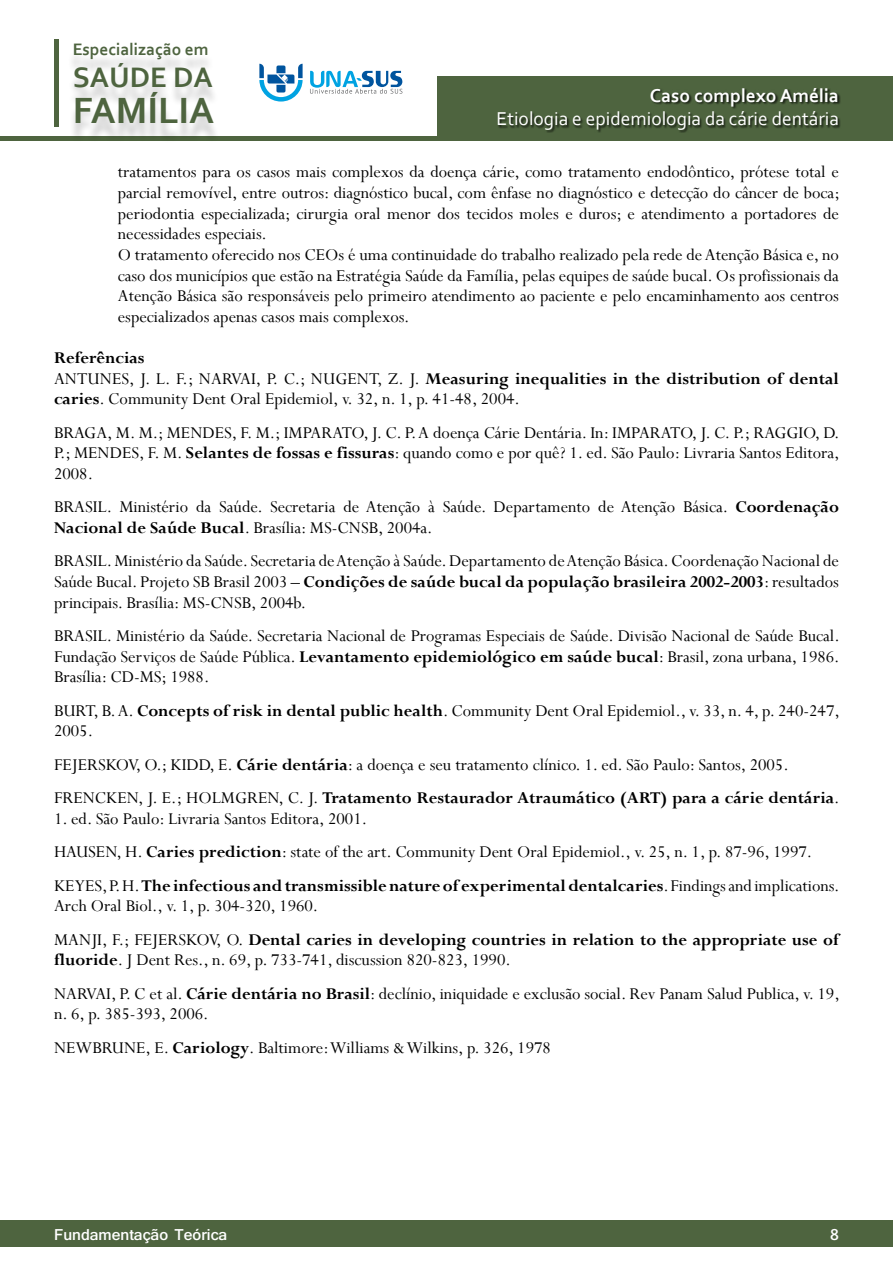
<style>
.page{position:relative;width:893px;height:1263px;background:#fff}
.page>*{position:absolute;margin:0;border:0;box-sizing:border-box;transform-origin:0 0}
.t1{font:700 38.25px "Corbel";color:#4e643f}
.t2{font:700 29.55px "Corbel";color:#4e643f}
.t3{font:19.5px "Corbel";color:#fff}
.t4{font:700 19.5px "Corbel";color:#fff}
.t5{font:18.3px/20.7px "Perpetua";color:#000}
.t6{font:700 18.3px/33.5px "Perpetua";color:#000}
.t7{font:700 17.4px "Corbel";color:#4e643f}
.t8{font:700 16.5px "Shruti";color:#fff}
.s1{font-weight:700}
.s2{font-weight:400}
</style>
<div class="page">
<div style="left:0;top:1220px;width:893px;height:27px;background:#4e643f"></div>
<hr style="left:0;top:136px;width:893px;height:4px;background:#4e643f">
<div style="left:438px;top:77px;width:455px;height:63px;background:#4e643f"></div>
<div style="left:54px;top:39px;width:5px;height:87px;background:#4e643f"></div>
<div style="left:67px;top:49px;width:153px;height:94px;background:#000;opacity:.2"></div>
<div style="left:497px;top:88px;width:344px;height:45px;background:#000;opacity:.75"></div>
<svg style="left:259px;top:64px;width:44px;height:38px"></svg>
<svg style="left:310px;top:71px;width:92px;height:23px"></svg>
<p class="t7" style="left:73px;top:38px;width:137px">Especialização em</p>
<h2 class="t2" style="left:73px;top:58px;width:142px">SAÚDE DA</h2>
<h1 class="t1" style="left:73px;top:87px;width:143px">FAMÍLIA</h1>
<p class="t4" style="left:650px;top:84px;width:191px">Caso complexo Amélia</p>
<p class="t3" style="left:497px;top:107px;width:344px">Etiologia e epidemiologia da cárie dentária</p>
<p class="t5" style="left:118px;top:161px;width:723px">tratamentos para os casos mais complexos da doença cárie, como tratamento endodôntico, prótese total e parcial removível, entre outros: diagnóstico bucal, com ênfase no diagnóstico e detecção do câncer de boca; periodontia especializada; cirurgia oral menor dos tecidos moles e duros; e atendimento a portadores de necessidades especiais.<br>O tratamento oferecido nos CEOs é uma continuidade do trabalho realizado pela rede de Atenção Básica e, no caso dos municípios que estão na Estratégia Saúde da Família, pelas equipes de saúde bucal. Os profissionais da Atenção Básica são responsáveis pelo primeiro atendimento ao paciente e pelo encaminhamento aos centros especializados apenas casos mais complexos.</p>
<p class="t5" style="left:54px;top:347px;width:786px"><span class="s1">Referências<br></span>ANTUNES, J. L. F.; NARVAI, P. C.; NUGENT, Z. J. <span class="s1">Measuring inequalities in the distribution of dental caries</span>. Community Dent Oral Epidemiol, v. 32, n. 1, p. 41-48, 2004.</p>
<p class="t5" style="left:54px;top:422px;width:787px;text-align:justify">BRAGA, M. M.; MENDES, F. M.; IMPARATO, J. C. P. A doença Cárie Dentária. In: IMPARATO, J. C. P.; RAGGIO, D.<br>P.; MENDES, F. M. <span class="s1">Selantes de fossas e fissuras</span>: quando como e por quê? 1. ed. São Paulo: Livraria Santos Editora, 2008.</p>
<p class="t5" style="left:54px;top:496px;width:786px">BRASIL. Ministério da Saúde. Secretaria de Atenção à Saúde. Departamento de Atenção Básica. <span class="s1">Coordenação<br>Nacional de Saúde Bucal</span>. Brasília: MS-CNSB, 2004a.</p>
<p class="t5" style="left:54px;top:550px;width:786px;text-align:justify">BRASIL. Ministério da Saúde. Secretaria de Atenção à Saúde. Departamento de Atenção Básica. Coordenação Nacional de Saúde Bucal. Projeto SB Brasil 2003 – <span class="s1">Condições de saúde bucal da população brasileira 2002-2003</span>: resultados principais. Brasília: MS-CNSB, 2004b.</p>
<p class="t5" style="left:54px;top:625px;width:787px;text-align:justify">BRASIL. Ministério da Saúde. Secretaria Nacional de Programas Especiais de Saúde. Divisão Nacional de Saúde Bucal.<br>Fundação Serviços de Saúde Pública. <span class="s1">Levantamento epidemiológico em saúde bucal</span>: Brasil, zona urbana, 1986.<br>Brasília: CD-MS; 1988.</p>
<p class="t5" style="left:54px;top:700px;width:787px">BURT, B. A. <span class="s1">Concepts of risk in dental public health</span>. Community Dent Oral Epidemiol., v. 33, n. 4, p. 240-247,<br>2005.</p>
<p class="t5" style="left:54px;top:747px;width:787px;line-height:33.5px">FEJERSKOV, O.; KIDD, E. <span class="s1">Cárie dentária</span>: a doença e seu tratamento clínico. 1. ed. São Paulo: Santos, 2005.<br>FRENCKEN, J. E.; HOLMGREN, C. J. <span class="s1">Tratamento Restaurador Atraumático (ART) para a cárie dentária</span>.</p>
<p class="t5" style="left:54px;top:801px;width:787px;line-height:33.5px">1. ed. São Paulo: Livraria Santos Editora, 2001.<br>HAUSEN, H. <span class="s1">Caries prediction</span>: state of the art. Community Dent Oral Epidemiol., v. 25, n. 1, p. 87-96, 1997.<br>KEYES, P. H. <span class="s1">The infectious and transmissible nature of experimental dentalcaries</span>. Findings and implications.</p>
<p class="t6" style="left:54px;top:889px;width:786px"><span class="s2">Arch Oral Biol., v. 1, p. 304-320, 1960.<br>MANJI, F.; FEJERSKOV, O.</span> Dental caries in developing countries in relation to the appropriate use of</p>
<p class="t5" style="left:54px;top:943px;width:787px;line-height:33.5px"><span class="s1">fluoride</span>. J Dent Res., n. 69, p. 733-741, discussion 820-823, 1990.<br>NARVAI, P. C et al. <span class="s1">Cárie dentária no Brasil</span>: declínio, iniquidade e exclusão social. Rev Panam Salud Publica, v. 19,</p>
<p class="t5" style="left:54px;top:997px;width:498px;line-height:33.5px">n. 6, p. 385-393, 2006.<br>NEWBRUNE, E. <span class="s1">Cariology</span>. Baltimore: Williams &amp; Wilkins, p. 326, 1978</p>
<p class="t8" style="left:54px;top:1225px;width:175px">Fundamentação Teórica</p>
<p class="t8" style="left:830px;top:1225px;width:10px">8</p>
</div>
